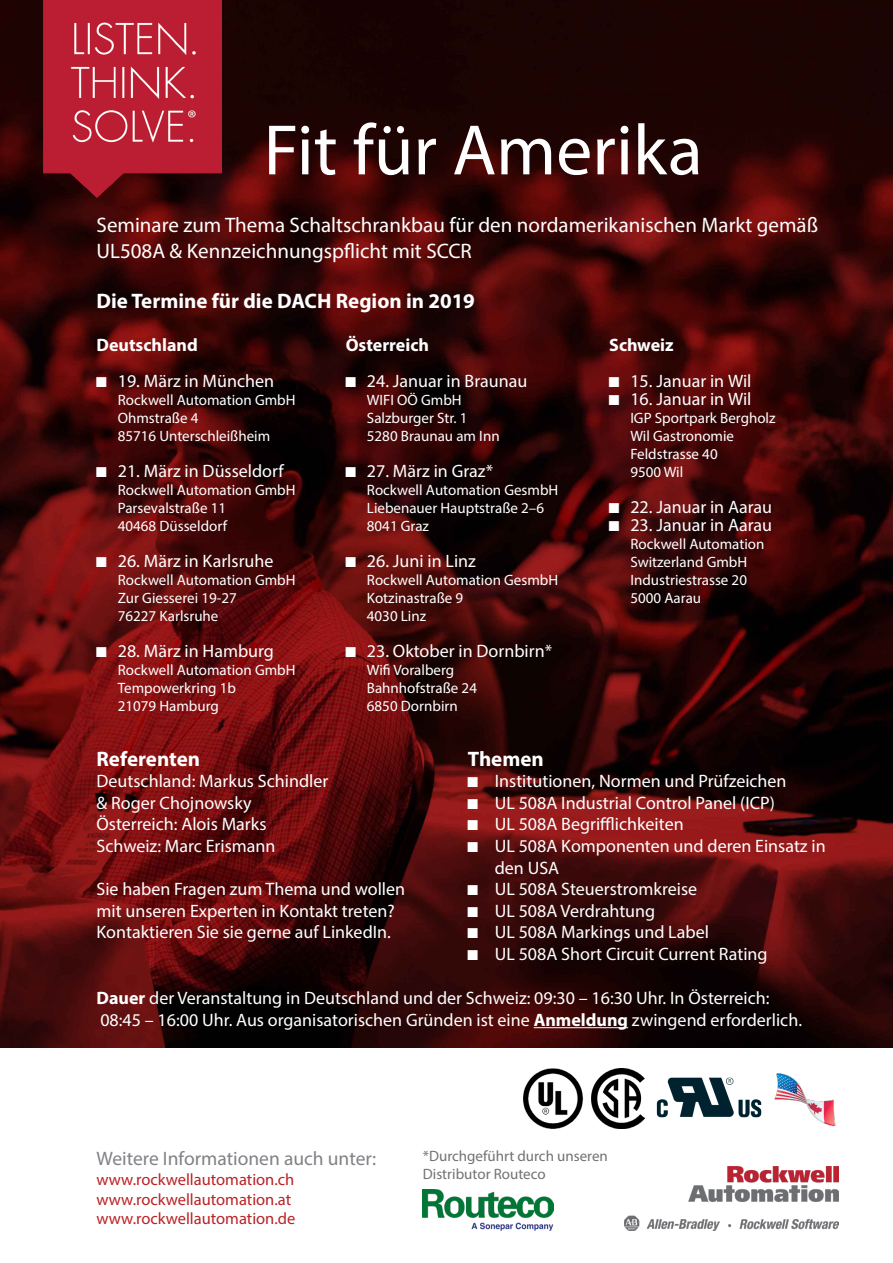
<style>
.page{position:relative;width:893px;height:1263px;background:#fff}
.page>*{position:absolute;margin:0;border:0;box-sizing:border-box;transform-origin:0 0}
.t1{font:72px "Myriad Pro";color:#fff}
.t2{font:21px/25.2px "Myriad Pro";color:#fff}
.t3{font:700 21px "Myriad Pro";color:#fff}
.t4{font:19.5px "Myriad Pro";color:#818285}
.t5{font:18px/21.6px "Myriad Pro";color:#fff}
.t6{font:700 18px "Myriad Pro";color:#fff}
.t7{font:16.5px "Myriad Pro";color:#ba2225}
.t8{font:15px/18px "Myriad Pro";color:#fff}
.t9{font:15px/18px "Myriad Pro";color:#717275}
.s1{font-family:"Consolas"}
.s2{font-weight:700}
</style>
<div class="page">
<img style="left:624px;top:1166px;width:215px;height:65px">
<img style="left:0;top:0;width:893px;height:1048px">
<img style="left:656px;top:1077px;width:106px;height:41px">
<img style="left:591px;top:1069px;width:53px;height:59px">
<img style="left:523px;top:1069px;width:60px;height:59px">
<img style="left:774px;top:1073px;width:62px;height:54px">
<img style="left:44px;top:0;width:178px;height:198px">
<hr style="left:534px;top:1027px;width:94px;height:1px;background:#fff">
<img style="left:423px;top:1189px;width:130px;height:41px">
<p class="t1" style="left:264px;top:106px;width:441px">Fit für Amerika</p>
<p class="t2" style="left:97px;top:212px;width:723px">Seminare zum Thema Schaltschrankbau für den nordamerikanischen Markt gemäß<br>UL508A &amp; Kennzeichnungspflicht mit SCCR</p>
<p class="t3" style="left:97px;top:287px;width:380px">Die Termine für die DACH Region in 2019</p>
<p class="t6" style="left:97px;top:333px;width:103px">Deutschland</p>
<p class="t5" style="left:97px;top:370px;width:179px"><span class="s1">■</span> 19. März in München</p>
<p class="t8" style="left:118px;top:391px;width:179px">Rockwell Automation GmbH<br>Ohmstraße 4<br>85716 Unterschleißheim</p>
<p class="t5" style="left:97px;top:460px;width:189px"><span class="s1">■</span> 21. März in Düsseldorf</p>
<p class="t8" style="left:118px;top:481px;width:179px">Rockwell Automation GmbH<br>Parsevalstraße 11<br>40468 Düsseldorf</p>
<p class="t5" style="left:97px;top:550px;width:178px"><span class="s1">■</span> 26. März in Karlsruhe</p>
<p class="t8" style="left:118px;top:571px;width:179px">Rockwell Automation GmbH<br>Zur Giesserei 19-27<br>76227 Karlsruhe</p>
<p class="t5" style="left:97px;top:640px;width:179px"><span class="s1">■</span> 28. März in Hamburg</p>
<p class="t8" style="left:118px;top:661px;width:179px">Rockwell Automation GmbH<br>Tempowerkring 1b<br>21079 Hamburg</p>
<p class="t6" style="left:346px;top:333px;width:85px">Österreich</p>
<p class="t5" style="left:346px;top:370px;width:183px"><span class="s1">■</span> 24. Januar in Braunau</p>
<p class="t8" style="left:367px;top:391px;width:134px">WIFI OÖ GmbH<br>Salzburger Str. 1<br>5280 Braunau am Inn</p>
<p class="t5" style="left:346px;top:460px;width:149px"><span class="s1">■</span> 27. März in Graz*</p>
<p class="t8" style="left:367px;top:481px;width:193px">Rockwell Automation GesmbH<br>Liebenauer Hauptstraße 2–6<br>8041 Graz</p>
<p class="t5" style="left:346px;top:550px;width:132px"><span class="s1">■</span> 26. Juni in Linz</p>
<p class="t8" style="left:367px;top:571px;width:193px">Rockwell Automation GesmbH<br>Kotzinastraße 9<br>4030 Linz</p>
<p class="t5" style="left:346px;top:640px;width:208px"><span class="s1">■</span> 23. Oktober in Dornbirn*</p>
<p class="t8" style="left:367px;top:661px;width:112px">Wifi Voralberg<br>Bahnhofstraße 24<br>6850 Dornbirn</p>
<p class="t3" style="left:468px;top:745px;width:78px">Themen</p>
<p class="t5" style="left:468px;top:770px;width:320px"><span class="s1">■</span> Institutionen, Normen und Prüfzeichen</p>
<p class="t5" style="left:468px;top:792px;width:309px"><span class="s1">■</span> UL 508A Industrial Control Panel (ICP)</p>
<p class="t5" style="left:468px;top:813px;width:217px"><span class="s1">■</span> UL 508A Begrifflichkeiten</p>
<p class="t5" style="left:495px;top:835px;width:332px;text-indent:-27px"><span class="s1">■</span> UL 508A Komponenten und deren Einsatz in den USA</p>
<p class="t5" style="left:468px;top:878px;width:231px"><span class="s1">■</span> UL 508A Steuerstromkreise</p>
<p class="t5" style="left:468px;top:900px;width:189px"><span class="s1">■</span> UL 508A Verdrahtung</p>
<p class="t5" style="left:468px;top:921px;width:243px"><span class="s1">■</span> UL 508A Markings und Label</p>
<p class="t5" style="left:468px;top:943px;width:301px"><span class="s1">■</span> UL 508A Short Circuit Current Rating</p>
<p class="t6" style="left:609px;top:333px;width:66px">Schweiz</p>
<p class="t5" style="left:609px;top:370px;width:144px"><span class="s1">■</span> 15. Januar in Wil</p>
<p class="t5" style="left:609px;top:388px;width:144px"><span class="s1">■</span> 16. Januar in Wil</p>
<p class="t8" style="left:630px;top:409px;width:147px">IGP Sportpark Bergholz<br>Wil Gastronomie<br>Feldstrasse 40<br>9500 Wil</p>
<p class="t5" style="left:609px;top:496px;width:165px"><span class="s1">■</span> 22. Januar in Aarau</p>
<p class="t5" style="left:609px;top:514px;width:165px"><span class="s1">■</span> 23. Januar in Aarau</p>
<p class="t8" style="left:630px;top:535px;width:136px">Rockwell Automation<br>Switzerland GmbH<br>Industriestrasse 20<br>5000 Aarau</p>
<p class="t3" style="left:97px;top:745px;width:105px">Referenten</p>
<p class="t5" style="left:97px;top:770px;width:233px">Deutschland: Markus Schindler &amp; Roger Chojnowsky</p>
<p class="t5" style="left:97px;top:813px;width:171px">Österreich: Alois Marks</p>
<p class="t5" style="left:97px;top:835px;width:181px">Schweiz: Marc Erismann</p>
<p class="t5" style="left:97px;top:878px;width:310px">Sie haben Fragen zum Thema und wollen mit unseren Experten in Kontakt treten?<br>Kontaktieren Sie sie gerne auf LinkedIn.</p>
<p class="t5" style="left:97px;top:987px;width:707px"><span class="s2">Dauer</span> der Veranstaltung in Deutschland und der Schweiz: 09:30 – 16:30 Uhr. In Österreich:<br>08:45 – 16:00 Uhr. Aus organisatorischen Gründen ist eine <span class="s2">Anmeldung</span> zwingend erforderlich.</p>
<p class="t4" style="left:97px;top:1146px;width:281px">Weitere Informationen auch unter:</p>
<p class="t7" style="left:97px;top:1169px;width:199px">www.rockwellautomation.ch</p>
<p class="t7" style="left:97px;top:1189px;width:196px">www.rockwellautomation.at</p>
<p class="t7" style="left:97px;top:1208px;width:200px">www.rockwellautomation.de</p>
<p class="t9" style="left:423px;top:1147px;width:186px">*Durchgeführt durch unseren<br>Distributor Routeco</p>
</div>
